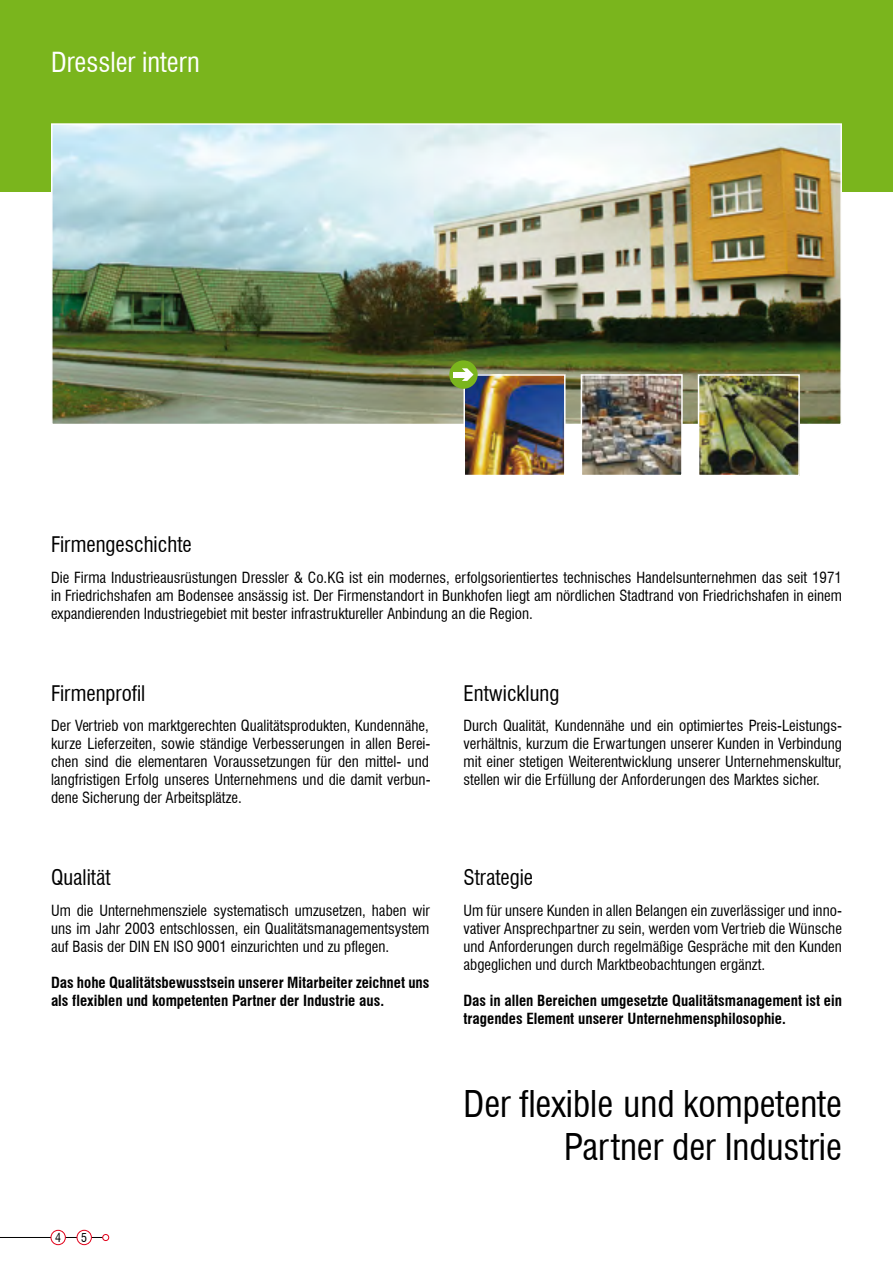
<style>
.page{position:relative;width:893px;height:1263px;background:#fff}
.page>*{position:absolute;margin:0;border:0;box-sizing:border-box;transform-origin:0 0}
.t1{font:condensed 36px "Swiss 721 BT";color:#000}
.Headline{font:condensed 27px "Swiss 721 BT";color:#fff}
.Subline{font:condensed 21px "Swiss 721 BT";color:#000}
.t2{font:condensed 15px/18px "Swiss 721 BT";color:#000;text-align:justify}
.t3{font:700 condensed 15px/18px "Swiss 721 BT";color:#000}
.t4{font:condensed 12px "Swiss 721 BT";color:#000}
</style>
<div class="page">
<div style="left:0;top:0;width:893px;height:191px;background:#7ab51d"></div>
<hr style="left:0;top:1237px;width:106px;height:1px;background:#000">
<div style="left:77px;top:1230px;width:14px;height:14px;background:#fff;border-radius:50%"></div>
<div style="left:77px;top:1230px;width:15px;height:15px;border:1px solid #e2001a;border-radius:50%"></div>
<div style="left:102px;top:1234px;width:7px;height:7px;border:1px solid #e2001a;border-radius:50%"></div>
<div style="left:51px;top:1230px;width:14px;height:15px;background:#fff;border-radius:50%"></div>
<div style="left:51px;top:1230px;width:15px;height:15px;border:1px solid #e2001a;border-radius:50%"></div>
<img style="left:54px;top:126px;width:785px;height:296px">
<div style="left:51px;top:123px;width:791px;height:302px;border:2px solid #fff"></div>
<img style="left:466px;top:377px;width:97px;height:96px">
<div style="left:463px;top:374px;width:103px;height:102px;border:2px solid #fff"></div>
<div style="left:449px;top:360px;width:29px;height:29px;background:#7ab51d;border-radius:50%"></div>
<svg style="left:462px;top:368px;width:11px;height:13px"></svg>
<div style="left:453px;top:372px;width:16px;height:5px;background:#fff"></div>
<img style="left:584px;top:377px;width:96px;height:96px">
<div style="left:581px;top:374px;width:102px;height:102px;border:2px solid #fff"></div>
<img style="left:701px;top:377px;width:96px;height:96px">
<div style="left:698px;top:374px;width:102px;height:102px;border:2px solid #fff"></div>
<p class="Headline" style="left:51px;top:46px;width:150px">Dressler intern</p>
<p class="Subline" style="left:51px;top:531px;width:142px">Firmengeschichte</p>
<p class="t2" style="left:51px;top:568px;width:792px">Die Firma Industrieausrüstungen Dressler &amp; Co.KG ist ein modernes, erfolgsorientiertes technisches Handelsunternehmen das seit 1971 in Friedrichshafen am Bodensee ansässig ist. Der Firmenstandort in Bunkhofen liegt am nördlichen Stadtrand von Friedrichshafen in einem expandierenden Industriegebiet mit bester infrastruktureller Anbindung an die Region.</p>
<p class="Subline" style="left:51px;top:680px;width:96px">Firmenprofil</p>
<p class="t2" style="left:51px;top:717px;width:381px">Der Vertrieb von marktgerechten Qualitätsprodukten, Kundennähe, kurze Lieferzeiten, sowie ständige Verbesserungen in allen Berei&shy;chen sind die elementaren Voraussetzungen für den mittel- und langfristigen Erfolg unseres Unternehmens und die damit verbun&shy;dene Sicherung der Arbeitsplätze.</p>
<p class="Subline" style="left:51px;top:865px;width:61px">Qualität</p>
<p class="t2" style="left:51px;top:901px;width:380px">Um die Unternehmensziele systematisch umzusetzen, haben wir uns im Jahr 2003 entschlossen, ein Qualitätsmanagementsystem auf Basis der DIN EN ISO 9001 einzurichten und zu pflegen.</p>
<p class="t3" style="left:51px;top:973px;width:380px">Das hohe Qualitätsbewusstsein unserer Mitarbeiter zeichnet uns als flexiblen und kompetenten Partner der Industrie aus.</p>
<p class="t4" style="left:55px;top:1230px;width:7px">4</p>
<p class="t4" style="left:81px;top:1230px;width:7px">5</p>
<p class="Subline" style="left:463px;top:680px;width:97px">Entwicklung</p>
<p class="t2" style="left:463px;top:717px;width:380px">Durch Qualität, Kundennähe und ein optimiertes Preis-Leistungs&shy;verhältnis, kurzum die Erwartungen unserer Kunden in Verbindung mit einer stetigen Weiterentwicklung unserer Unternehmenskultur, stellen wir die Erfüllung der Anforderungen des Marktes sicher.</p>
<p class="Subline" style="left:463px;top:865px;width:71px">Strategie</p>
<p class="t2" style="left:463px;top:901px;width:380px">Um für unsere Kunden in allen Belangen ein zuverlässiger und inno&shy;vativer Ansprechpartner zu sein, werden vom Vertrieb die Wünsche und Anforderungen durch regelmäßige Gespräche mit den Kunden abgeglichen und durch Marktbeobachtungen ergänzt.</p>
<p class="t3" style="left:463px;top:991px;width:380px">Das in allen Bereichen umgesetzte Qualitätsmanagement ist ein tragendes Element unserer Unternehmensphilosophie.</p>
<p class="t1" style="left:463px;top:1082px;width:380px">Der flexible und kompetente</p>
<p class="t1" style="left:564px;top:1125px;width:279px">Partner der Industrie</p>
</div>
